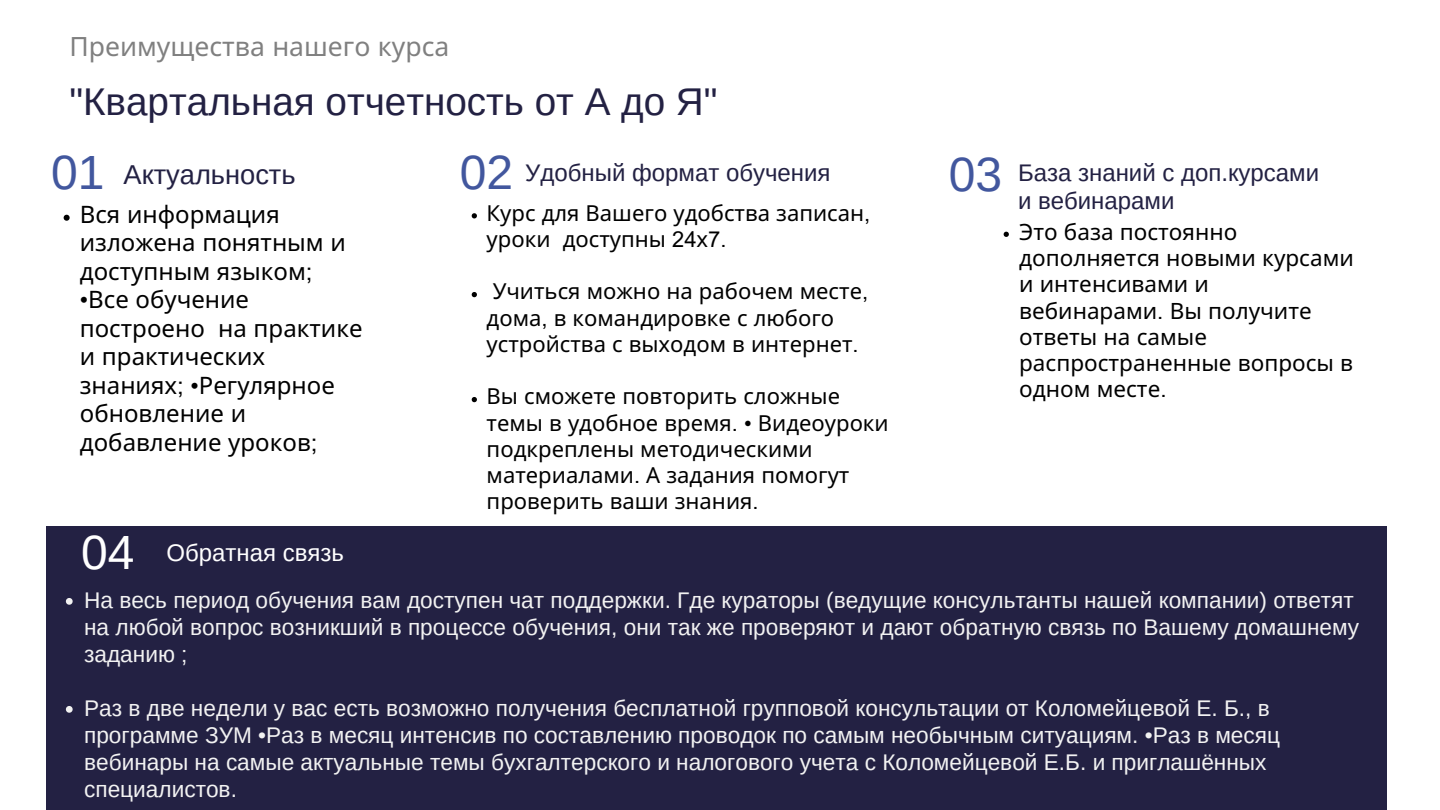
<style>
.page{position:relative;width:1440px;height:810px;background:#fff}
.page>*{position:absolute;margin:0;border:0;box-sizing:border-box;transform-origin:0 0}
.t1{font:48px "Arimo";color:#42579e}
.t2{font:48px "Arimo";color:#fff}
.t3{font:38.7px "Arimo";color:#232143}
.t4{font:27.3px "Arimo";color:#232143}
.t5{font:26.5px "Noto Sans";color:#808080}
.t6{font:24px/28.5px "Noto Sans";color:#000}
.t7{font:24px/28.5px "Arimo";color:#232143}
.t8{font:24px "Arimo";color:#fff}
.t9{font:22.7px/27px "Arimo";color:#f2f2f2}
.t10{font:22.5px/26.2px "Noto Sans";color:#000}
.t11{font:22px/26.2px "Noto Sans";color:#000}
.s1{font-family:"Arial MT Pro"}
</style>
<div class="page">
<div style="left:46px;top:526px;width:1340px;height:284px;background:#232143"></div>
<svg style="left:66px;top:598px;width:7px;height:7px"></svg>
<svg style="left:66px;top:706px;width:7px;height:7px"></svg>
<svg style="left:64px;top:215px;width:6px;height:6px"></svg>
<svg style="left:472px;top:213px;width:5px;height:5px"></svg>
<svg style="left:472px;top:292px;width:5px;height:5px"></svg>
<svg style="left:472px;top:397px;width:5px;height:5px"></svg>
<svg style="left:1004px;top:232px;width:5px;height:5px"></svg>
<p class="t5" style="left:69px;top:28px;width:381px">Преимущества нашего курса</p>
<p class="t3" style="left:69px;top:80px;width:650px">"Квартальная отчетность от А до Я"</p>
<p class="t1" style="left:460px;top:145px;width:55px">02</p>
<p class="t7" style="left:1018px;top:158px;width:303px">База знаний с доп.курсами и вебинарами</p>
<p class="t10" style="left:1019px;top:218px;width:336px">Это база постоянно дополняется новыми курсами и интенсивами и вебинарами<span class="s1">.</span> Вы получите ответы на самые распространенные вопросы в одном месте<span class="s1">.</span></p>
<p class="t1" style="left:51px;top:146px;width:55px">01</p>
<p class="t7" style="left:525px;top:158px;width:307px">Удобный формат обучения</p>
<p class="t11" style="left:487px;top:199px;width:385px">Курс для Вашего удобства записан<span class="s1">, </span>уроки доступны <span class="s1">24</span>х<span class="s1">7.</span></p>
<p class="t11" style="left:487px;top:278px;width:383px">Учиться можно на рабочем месте<span class="s1">, </span>дома<span class="s1">,</span> в командировке с любого устройства с выходом в интернет<span class="s1">.</span></p>
<p class="t11" style="left:487px;top:383px;width:404px">Вы сможете повторить сложные темы в удобное время<span class="s1">. •</span> Видеоуроки подкреплены методическими материалами<span class="s1">.</span> А задания помогут проверить ваши знания<span class="s1">.</span></p>
<p class="t1" style="left:949px;top:148px;width:55px">03</p>
<p class="t4" style="left:124px;top:159px;width:174px">Актуальность</p>
<p class="t6" style="left:80px;top:199px;width:268px">Вся информация изложена понятным и доступным языком<span class="s1">;</span></p>
<p class="t6" style="left:80px;top:285px;width:284px"><span class="s1">•</span>Все обучение построено на практике и практических знаниях<span class="s1">; •</span>Регулярное обновление и добавление уроков<span class="s1">;</span></p>
<p class="t2" style="left:81px;top:526px;width:55px">04</p>
<p class="t8" style="left:166px;top:540px;width:179px">Обратная связь</p>
<p class="t9" style="left:84px;top:586px;width:1276px">На весь период обучения вам доступен чат поддержки. Где кураторы (ведущие консультанты нашей компании) ответят на любой вопрос возникший в процессе обучения, они так же проверяют и дают обратную связь по Вашему домашнему заданию ;</p>
<p class="t9" style="left:84px;top:694px;width:1197px">Раз в две недели у вас есть возможно получения бесплатной групповой консультации от Коломейцевой Е. Б., в программе ЗУМ •Раз в месяц интенсив по составлению проводок по самым необычным ситуациям. •Раз в месяц вебинары на самые актуальные темы бухгалтерского и налогового учета с Коломейцевой Е.Б. и приглашённых специалистов.</p>
</div>
